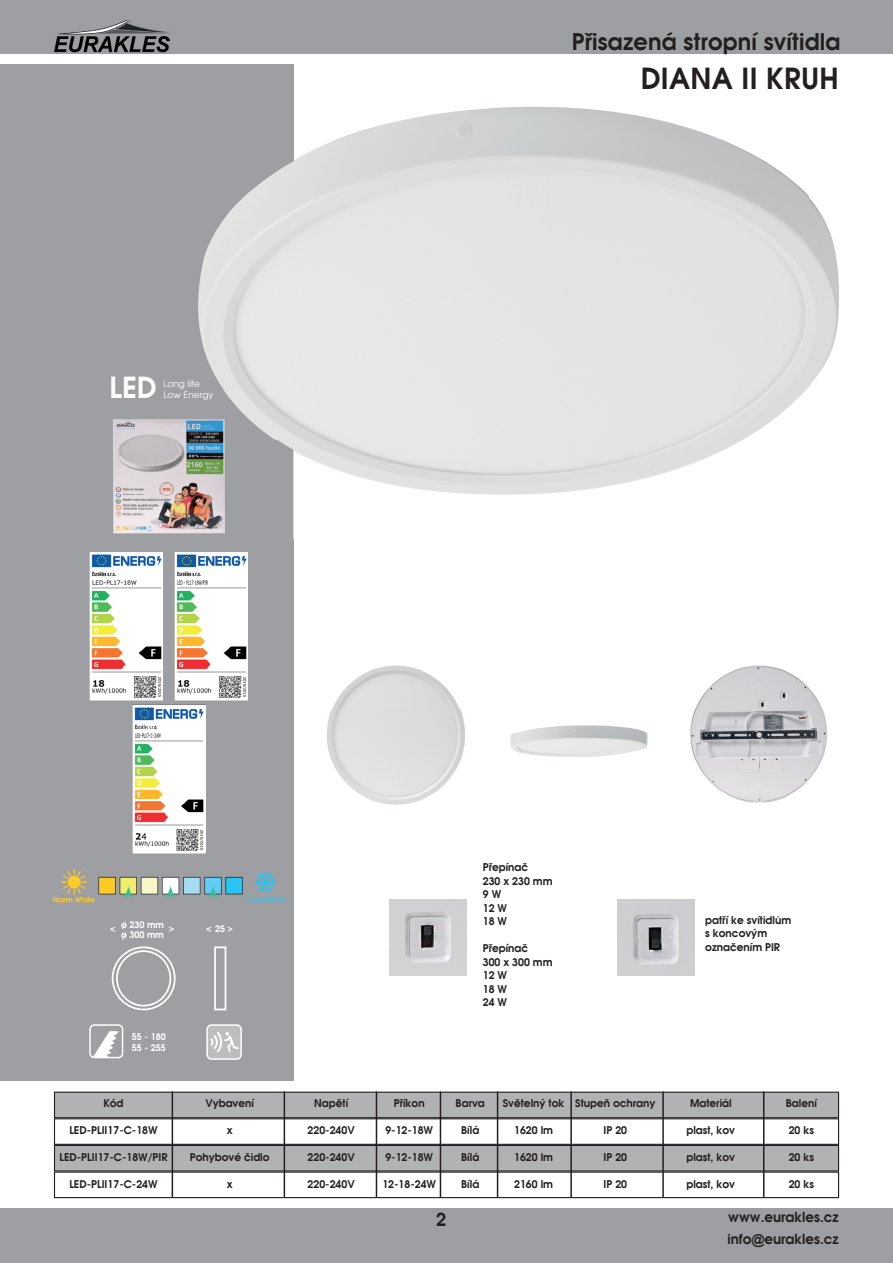
<style>
.page{position:relative;width:893px;height:1263px;background:#fff}
.page>*{position:absolute;margin:0;border:0;box-sizing:border-box;transform-origin:0 0}
.t1{font:700 28.5px "Avalon";letter-spacing:.01em;color:#231f20}
.t2{font:700 28.5px "Avalon";color:#fff}
.t3{font:700 22.5px "Avalon";letter-spacing:.01em;color:#231f20}
.t4{font:700 18px "Avalon";color:#231f20}
.t5{font:700 13.5px/21.6px "Avalon";color:#231f20}
.t6{font:700 10.5px/13.5px "Avalon";color:#231f20}
.t7{font:700 9px/10.8px "Avalon";color:#fff}
.t8{font:9px/10.8px "Avalon";color:#fff}
.s1{font-family:"Arial"}
</style>
<div class="page">
<div style="left:0;top:64px;width:293px;height:1017px;background:#9d9fa2"></div>
<div style="left:0;top:0;width:893px;height:53px;background:#9d9fa2"></div>
<div style="left:0;top:1209px;width:893px;height:54px;background:#9d9fa2"></div>
<img style="left:54px;top:21px;width:116px;height:33px">
<img style="left:198px;top:161px;width:95px;height:229px">
<img style="left:224px;top:390px;width:69px;height:50px">
<img style="left:278px;top:440px;width:15px;height:9px">
<img style="left:113px;top:417px;width:112px;height:117px">
<img style="left:89px;top:552px;width:74px;height:148px">
<img style="left:174px;top:552px;width:74px;height:148px">
<img style="left:132px;top:705px;width:74px;height:148px">
<img style="left:53px;top:870px;width:231px;height:33px">
<img style="left:327px;top:665px;width:138px;height:140px">
<img style="left:510px;top:725px;width:138px;height:32px">
<img style="left:690px;top:665px;width:137px;height:138px">
<img style="left:390px;top:899px;width:76px;height:77px">
<img style="left:617px;top:899px;width:77px;height:77px">
<svg style="left:214px;top:946px;width:13px;height:65px"></svg>
<div style="left:112px;top:946px;width:64px;height:64px;border:2px solid #fff;border-radius:50%"></div>
<div style="left:116px;top:950px;width:55px;height:56px;border:2px solid #fff;border-radius:50%"></div>
<img style="left:94px;top:1031px;width:25px;height:24px">
<div style="left:89px;top:1024px;width:34px;height:34px;border:2px solid #fff;border-radius:4px"></div>
<div style="left:54px;top:1091px;width:785px;height:27px;background:#b1b2b4;border:1px solid #231f20"></div>
<div style="left:54px;top:1145px;width:785px;height:26px;background:#b1b2b4;border:1px solid #231f20"></div>
<div style="left:54px;top:1118px;width:785px;height:27px;background:#fff;border:1px solid #231f20"></div>
<div style="left:54px;top:1171px;width:785px;height:27px;background:#fff;border:1px solid #231f20"></div>
<hr style="left:172px;top:1091px;width:1px;height:106px;background:#231f20">
<hr style="left:284px;top:1091px;width:1px;height:106px;background:#231f20">
<hr style="left:376px;top:1091px;width:1px;height:106px;background:#231f20">
<hr style="left:440px;top:1091px;width:1px;height:106px;background:#231f20">
<hr style="left:497px;top:1091px;width:1px;height:106px;background:#231f20">
<hr style="left:570px;top:1091px;width:2px;height:106px;background:#231f20">
<hr style="left:662px;top:1091px;width:2px;height:106px;background:#231f20">
<hr style="left:763px;top:1091px;width:1px;height:106px;background:#231f20">
<svg style="left:209px;top:1027px;width:30px;height:30px"></svg>
<div style="left:206px;top:1024px;width:36px;height:36px;border:2px solid #fff;border-radius:4px"></div>
<h1 class="t2" style="left:110px;top:370px;width:49px">LED</h1>
<p class="t8" style="left:163px;top:379px;width:51px">Long life<br>Low Energy</p>
<h2 class="t3" style="left:572px;top:28px;width:270px">Přisazená stropní svítidla</h2>
<h1 class="t1" style="left:641px;top:61px;width:200px">DIANA II KRUH</h1>
<p class="t7" style="left:121px;top:919px;width:44px">o 230 mm o 300 mm</p>
<p class="t7" style="left:110px;top:923px;width:7px">&lt;</p>
<p class="t7" style="left:122px;top:919px;width:6px">/ /</p>
<p class="t7" style="left:169px;top:923px;width:7px">&gt;</p>
<p class="t7" style="left:206px;top:923px;width:28px">&lt; 25&gt;</p>
<p class="t6" style="left:483px;top:861px;width:71px">Přepínač<br>230 x 230 mm<br>9 W<br>12 W<br>18 W</p>
<p class="t6" style="left:483px;top:942px;width:71px">Přepínač<br>300 x 300 mm<br>12 W<br>18 W<br>24 W</p>
<p class="t6" style="left:705px;top:913px;width:87px">patří ke svítidlům s koncovým označením PIR</p>
<p class="t7" style="left:132px;top:1031px;width:36px">55 - 180<br>55 - 255</p>
<p class="t6" style="left:103px;top:1096px;width:22px">Kód</p>
<p class="t6" style="left:69px;top:1123px;width:90px">LED-PLII17-C-18W</p>
<p class="t6" style="left:60px;top:1150px;width:109px">LED-PLII17-C-18W/PIR</p>
<p class="t6" style="left:69px;top:1177px;width:90px">LED-PLII17-C-24W</p>
<p class="t6" style="left:205px;top:1096px;width:50px">Vybavení</p>
<p class="t6" style="left:227px;top:1123px;width:7px">x</p>
<p class="t6" style="left:190px;top:1150px;width:81px">Pohybové čidlo</p>
<p class="t6" style="left:227px;top:1177px;width:7px">x</p>
<p class="t6" style="left:314px;top:1096px;width:36px">Napětí</p>
<p class="t6" style="left:308px;top:1123px;width:49px">220-240V</p>
<p class="t6" style="left:308px;top:1150px;width:49px">220-240V</p>
<p class="t6" style="left:308px;top:1177px;width:49px">220-240V</p>
<p class="t6" style="left:394px;top:1096px;width:32px">Příkon</p>
<p class="t6" style="left:385px;top:1123px;width:49px">9-12-18W</p>
<p class="t6" style="left:385px;top:1150px;width:49px">9-12-18W</p>
<p class="t6" style="left:382px;top:1177px;width:55px">12-18-24W</p>
<p class="t6" style="left:456px;top:1096px;width:31px">Barva</p>
<p class="t6" style="left:461px;top:1123px;width:20px">Bílá</p>
<p class="t6" style="left:461px;top:1150px;width:20px">Bílá</p>
<p class="t6" style="left:461px;top:1177px;width:20px">Bílá</p>
<p class="t6" style="left:503px;top:1096px;width:63px">Světelný tok</p>
<p class="t6" style="left:514px;top:1123px;width:40px">1620 lm</p>
<p class="t6" style="left:514px;top:1150px;width:40px">1620 lm</p>
<p class="t6" style="left:514px;top:1177px;width:40px">2160 lm</p>
<p class="t6" style="left:575px;top:1096px;width:82px">Stupeň ochrany</p>
<p class="t6" style="left:604px;top:1123px;width:25px">IP 20</p>
<p class="t6" style="left:604px;top:1150px;width:25px">IP 20</p>
<p class="t6" style="left:604px;top:1177px;width:25px">IP 20</p>
<p class="t6" style="left:690px;top:1096px;width:43px">Materiál</p>
<p class="t6" style="left:686px;top:1123px;width:50px">plast, kov</p>
<p class="t6" style="left:686px;top:1150px;width:50px">plast, kov</p>
<p class="t6" style="left:686px;top:1177px;width:50px">plast, kov</p>
<p class="t6" style="left:786px;top:1096px;width:33px">Balení</p>
<p class="t6" style="left:789px;top:1123px;width:27px">20 ks</p>
<p class="t6" style="left:789px;top:1150px;width:27px">20 ks</p>
<p class="t6" style="left:789px;top:1177px;width:27px">20 ks</p>
<h3 class="t4" style="left:436px;top:1208px;width:12px">2</h3>
<p class="t5" style="left:728px;top:1206px;width:113px">www.eurakles.cz info<span class="s1">@</span>eurakles.cz</p>
</div>
